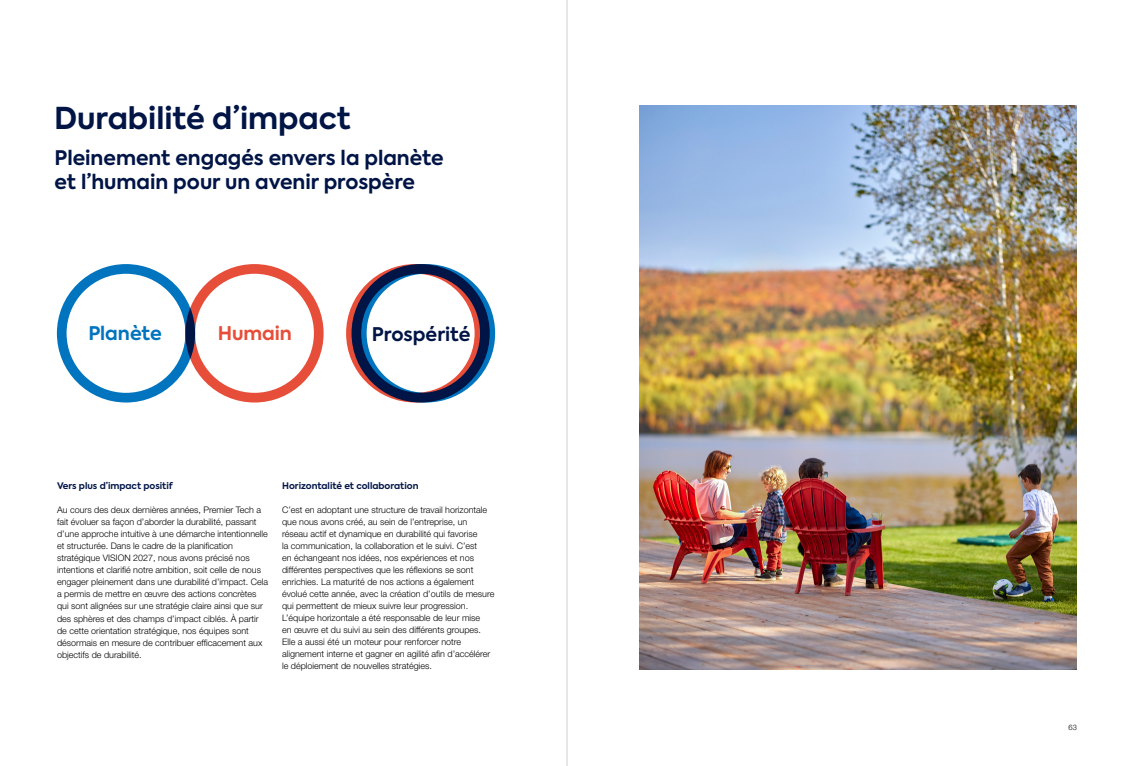
<style>
.page{position:relative;width:1134px;height:766px;background:#fff}
.page>*{position:absolute;margin:0;border:0;box-sizing:border-box;transform-origin:0 0}
.t1{font:700 30px "Axiforma";color:#001446}
.t2{font:700 20px/24px "Axiforma";color:#001446}
.t3{font:700 18.7px "Axiforma";color:#001446}
.t4{font:700 18.7px "Axiforma";color:#0074be}
.t5{font:700 18.7px "Axiforma";color:#e74e39}
.t6{font:300 9px/12px "Helvetica Neue LT Std";color:#000}
.t7{font:700 9px "Axiforma";color:#001446}
.t8{font:300 7.5px "Helvetica Neue LT Std";color:#000}
</style>
<div class="page">
<svg style="left:57px;top:264px;width:267px;height:138px"></svg>
<svg style="left:185px;top:308px;width:10px;height:51px"></svg>
<svg style="left:346px;top:264px;width:149px;height:138px"></svg>
<img style="left:639px;top:105px;width:438px;height:564px">
<hr style="left:567px;top:0;width:1px;height:765px;background:#cecfcd">
<h1 class="t1" style="left:54px;top:98px;width:298px">Durabilité d’impact</h1>
<h2 class="t2" style="left:55px;top:146px;width:391px">Pleinement engagés envers la planète et l’humain pour un avenir prospère</h2>
<h3 class="t4" style="left:88px;top:320px;width:75px">Planète</h3>
<h3 class="t5" style="left:218px;top:320px;width:76px">Humain</h3>
<h3 class="t3" style="left:372px;top:321px;width:100px">Prospérité</h3>
<p class="t7" style="left:57px;top:480px;width:117px">Vers plus d’impact positif</p>
<p class="t6" style="left:57px;top:504px;width:213px">Au cours des deux dernières années, Premier Tech a fait évoluer sa façon d’aborder la durabilité, passant d’une approche intuitive à une démarche intentionnelle et structurée. Dans le cadre de la planification stratégique VISION 2027, nous avons précisé nos intentions et clarifié notre ambition, soit celle de nous engager pleinement dans une durabilité d’impact. Cela a permis de mettre en œuvre des actions concrètes qui sont alignées sur une stratégie claire ainsi que sur des sphères et des champs d’impact ciblés. À partir de cette orientation stratégique, nos équipes sont désormais en mesure de contribuer efficacement aux objectifs de durabilité.</p>
<p class="t7" style="left:282px;top:480px;width:138px">Horizontalité et collaboration</p>
<p class="t6" style="left:282px;top:504px;width:214px">C’est en adoptant une structure de travail horizontale que nous avons créé, au sein de l’entreprise, un réseau actif et dynamique en durabilité qui favorise<br>la communication, la collaboration et le suivi. C’est<br>en échangeant nos idées, nos expériences et nos différentes perspectives que les réflexions se sont enrichies. La maturité de nos actions a également évolué cette année, avec la création d’outils de mesure qui permettent de mieux suivre leur progression.<br>L’équipe horizontale a été responsable de leur mise<br>en œuvre et du suivi au sein des différents groupes.<br>Elle a aussi été un moteur pour renforcer notre alignement interne et gagner en agilité afin d’accélérer le déploiement de nouvelles stratégies.</p>
<p class="t8" style="left:1069px;top:722px;width:10px">63</p>
</div>
